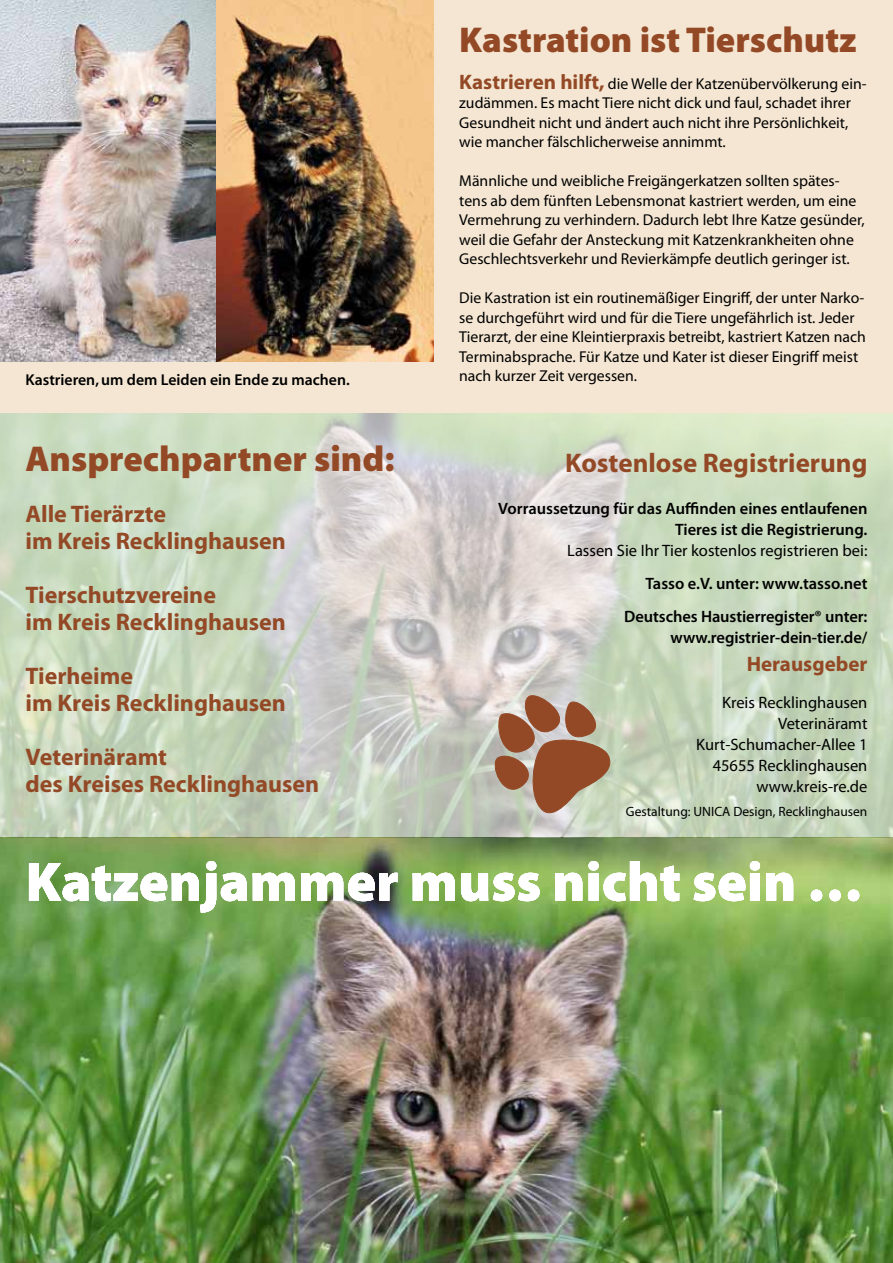
<style>
.page{position:relative;width:893px;height:1263px;background:#fff}
.page>*{position:absolute;margin:0;border:0;box-sizing:border-box;transform-origin:0 0}
.t1{font:900 55.5px "Myriad Pro";color:#fff}
.t2{font:900 36px "Myriad Pro";color:#944926}
.t3{font:900 36px "Myriad";color:#944926}
.t4{font:700 27px "Myriad Pro";color:#944926}
.t5{font:700 24px/27px "Myriad Pro";color:#944926}
.t6{font:700 21px "Myriad Pro";color:#944926}
.t7{font:600 16.5px/21px "Myriad Pro";color:#000;text-align:right}
.t8{font:16.5px/21px "Myriad Pro";color:#000;text-align:right}
.t9{font:15.75px/19.5px "Myriad Pro";color:#000}
.t10{font:600 15.75px "Myriad";color:#000}
.t11{font:13.5px "Myriad Pro";color:#000}
.s1{font-weight:700;font-size:21px;color:#944926}
</style>
<div class="page">
<img style="left:0;top:412px;width:893px;height:851px">
<div style="left:0;top:0;width:893px;height:412px;background:#f4e6d2"></div>
<svg style="left:495px;top:695px;width:115px;height:118px;background:#ac846b"></svg>
<img style="left:0;top:0;width:434px;height:362px">
<h2 class="t2" style="left:459px;top:15px;width:399px">Kastration ist Tierschutz</h2>
<p class="t9" style="left:459px;top:73px;width:409px"><span class="s1">Kastrieren hilft,</span> die Welle der Katzenübervölkerung ein&shy;zudämmen. Es macht Tiere nicht dick und faul, schadet ihrer Gesundheit nicht und ändert auch nicht ihre Persönlichkeit, wie mancher fälschlicherweise annimmt.</p>
<p class="t9" style="left:459px;top:171px;width:407px">Männliche und weibliche Freigängerkatzen sollten spätes&shy;tens ab dem fünften Lebensmonat kastriert werden, um eine Vermehrung zu verhindern. Dadurch lebt Ihre Katze gesünder, weil die Gefahr der Ansteckung mit Katzenkrankheiten ohne Geschlechtsverkehr und Revierkämpfe deutlich geringer ist.</p>
<p class="t9" style="left:459px;top:288px;width:408px">Die Kastration ist ein routinemäßiger Eingriff, der unter Narko&shy;se durchgeführt wird und für die Tiere ungefährlich ist. Jeder Tierarzt, der eine Kleintierpraxis betreibt, kastriert Katzen nach Terminabsprache. Für Katze und Kater ist dieser Eingriff meist</p>
<p class="t10" style="left:26px;top:371px;width:326px">Kastrieren, um dem Leiden ein Ende zu machen.</p>
<p class="t9" style="left:459px;top:366px;width:179px">nach kurzer Zeit vergessen.</p>
<h2 class="t3" style="left:26px;top:440px;width:371px">Ansprechpartner sind:</h2>
<h3 class="t5" style="left:26px;top:500px;width:262px">Alle Tierärzte<br>im Kreis Recklinghausen</h3>
<h3 class="t5" style="left:26px;top:581px;width:262px">Tierschutzvereine<br>im Kreis Recklinghausen</h3>
<h3 class="t5" style="left:26px;top:662px;width:262px">Tierheime<br>im Kreis Recklinghausen</h3>
<h3 class="t5" style="left:26px;top:743px;width:295px">Veterinäramt<br>des Kreises Recklinghausen</h3>
<h3 class="t4" style="left:565px;top:446px;width:304px">Kostenlose Registrierung</h3>
<p class="t7" style="left:498px;top:498px;width:371px">Vorraussetzung für das Auffinden eines entlaufenen<br>Tieres ist die Registrierung.</p>
<p class="t8" style="left:567px;top:540px;width:302px">Lassen Sie Ihr Tier kostenlos registrieren bei:</p>
<p class="t7" style="left:624px;top:567px;width:245px;line-height:33px">Tasso e.V. unter: www.tasso.net<br>Deutsches Haustierregister® unter:</p>
<p class="t7" style="left:670px;top:627px;width:198px">www.registrier-dein-tier.de/</p>
<h3 class="t6" style="left:747px;top:650px;width:122px">Herausgeber</h3>
<p class="t8" style="left:696px;top:692px;width:173px">Kreis Recklinghausen<br>Veterinäramt<br>Kurt-Schumacher-Allee 1<br>45655 Recklinghausen www.kreis-re.de</p>
<p class="t11" style="left:626px;top:803px;width:243px">Gestaltung: UNICA Design, Recklinghausen</p>
<h1 class="t1" style="left:26px;top:845px;width:839px">Katzenjammer muss nicht sein …</h1>
</div>
